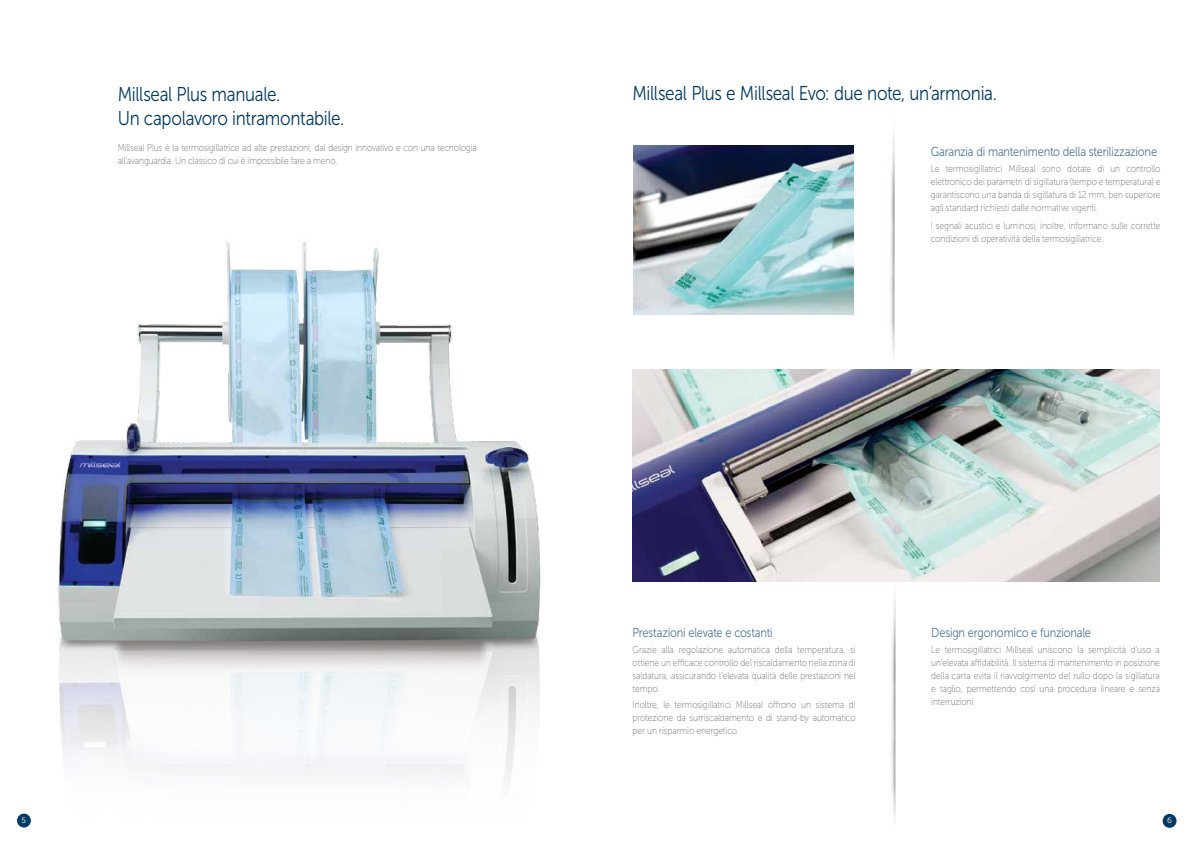
<style>
.page{position:relative;width:1191px;height:842px;background:#fff}
.page>*{position:absolute;margin:0;border:0;box-sizing:border-box;transform-origin:0 0}
.t1{font:20px/24px "Museo Sans 300";letter-spacing:-.02em;color:#003a63;scale:.85 1}
.t2{font:13px "Museo Sans 300";letter-spacing:-.015em;color:#4d7592;scale:.85 1}
.t3{font:10px/13px "Museo Sans 100";letter-spacing:-.01em;color:#6d6e71;text-align:justify;scale:.85 1}
.t4{font:8px "Museo Sans 300";color:#fff}
</style>
<div class="page">
<img style="left:58px;top:238px;width:483px;height:546px">
<img style="left:633px;top:146px;width:220px;height:169px">
<img style="left:891px;top:595px;width:5px;height:227px">
<img style="left:632px;top:369px;width:527px;height:213px">
<img style="left:890px;top:133px;width:5px;height:226px">
<div style="left:17px;top:814px;width:14px;height:13px;background:#003a63;border-radius:50%"></div>
<div style="left:1162px;top:814px;width:14px;height:14px;background:#003a63;border-radius:50%"></div>
<h1 class="t1" style="left:118px;top:82px;width:268px">Millseal Plus manuale.<br>Un capolavoro intramontabile.</h1>
<p class="t3" style="left:118px;top:141px;width:424px">Millseal Plus è la termosigillatrice ad alte prestazioni, dal design innovativo e con una tecnologia all’avanguardia. Un classico di cui è impossibile fare a meno.</p>
<h1 class="t1" style="left:632px;top:81px;width:430px">Millseal Plus e Millseal Evo: due note, un’armonia.</h1>
<h2 class="t2" style="left:930px;top:144px;width:268px">Garanzia di mantenimento della sterilizzazione</h2>
<p class="t3" style="left:930px;top:162px;width:272px">Le termosigillatrici Millseal sono dotate di un controllo elettronico dei parametri di sigillatura (tempo e temperatura) e garantiscono una banda di sigillatura di 12 mm, ben superiore agli standard richiesti dalle normative vigenti.</p>
<p class="t3" style="left:930px;top:219px;width:272px">I segnali acustici e luminosi, inoltre, informano sulle corrette condizioni di operatività della termosigillatrice.</p>
<h2 class="t2" style="left:632px;top:625px;width:166px">Prestazioni elevate e costanti</h2>
<p class="t3" style="left:632px;top:643px;width:264px">Grazie alla regolazione automatica della temperatura, si ottiene un efficace controllo del riscaldamento nella zona di saldatura, assicurando l’elevata qualità delle prestazioni nel tempo.</p>
<p class="t3" style="left:632px;top:698px;width:264px">Inoltre, le termosigillatrici Millseal offrono un sistema di protezione da surriscaldamento e di stand-by automatico per un risparmio energetico.</p>
<h2 class="t2" style="left:931px;top:625px;width:189px">Design ergonomico e funzionale</h2>
<p class="t3" style="left:931px;top:643px;width:271px">Le termosigillatrici Millseal uniscono la semplicità d’uso a un’elevata affidabilità. Il sistema di mantenimento in posizione della carta evita il riavvolgimento del rullo dopo la sigillatura e taglio, permettendo così una procedura lineare e senza interruzioni.</p>
<p class="t4" style="left:22px;top:816px;width:6px">5</p>
<p class="t4" style="left:1167px;top:816px;width:6px">6</p>
</div>
